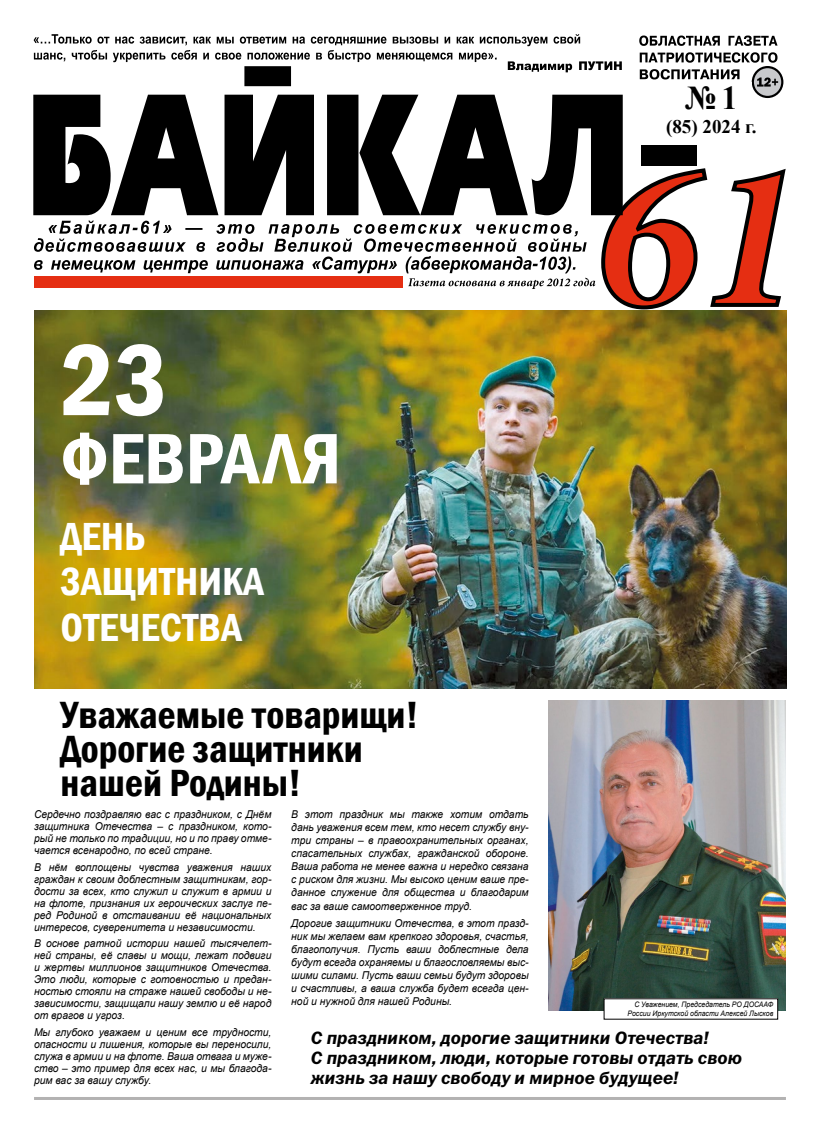
<style>
.page{position:relative;width:820px;height:1134px;background:#fff}
.page>*{position:absolute;margin:0;border:0;box-sizing:border-box;transform-origin:0 0}
.t1{font:600 condensed 105px "Franklin Gothic";color:#fff}
.t2{font:600 condensed 73.9px "Franklin Gothic";color:#fff}
.t3{font:600 condensed 40.3px/45.5px "Franklin Gothic";color:#fff}
.t4{font:600 condensed 39px/34px "Franklin Gothic";color:#000}
.t5{font:700 33.3px "Times New Roman";color:#000;scale:.94 1}
.t6{font:700 19.2px "Times New Roman";color:#000}
.t7{font:italic 18px/20px "Franklin Gothic Demi C";color:#000}
.t8{font:italic 10.8px/12px "Arial";color:#000;text-align:justify;scale:.95 1}
.t9{font:italic 7.6px/8.4px "Arial";color:#000;text-align:right;scale:.92 1}
</style>
<div class="page">
<svg style="left:752px;top:67px;width:30px;height:30px"></svg>
<div style="left:751px;top:66px;width:32px;height:32px;border:2px solid #000;border-radius:50%"></div>
<svg style="left:33px;top:66px;width:589px;height:149px"></svg>
<svg style="left:34px;top:34px;width:587px;height:38px"></svg>
<div style="left:641px;top:145px;width:55px;height:21px;background:#000"></div>
<svg style="left:756px;top:77px;width:21px;height:10px"></svg>
<svg style="left:639px;top:69px;width:100px;height:10px"></svg>
<svg style="left:639px;top:52px;width:138px;height:11px"></svg>
<svg style="left:639px;top:36px;width:138px;height:10px"></svg>
<svg style="left:34px;top:166px;width:752px;height:144px"></svg>
<hr style="left:34px;top:1097px;width:751px;height:3px;background:#b3b2b2">
<img style="left:548px;top:701px;width:237px;height:309px">
<img style="left:34px;top:310px;width:752px;height:378px">
<div style="left:604px;top:999px;width:173px;height:20px;background:#fff"></div>
<h1 class="t1" style="left:61px;top:310px;width:109px">23</h1>
<h2 class="t2" style="left:61px;top:409px;width:282px">ФЕВРАЛЯ</h2>
<h3 class="t3" style="left:61px;top:513px;width:205px">ДЕНЬ<br>ЗАЩИТНИКА<br>ОТЕЧЕСТВА</h3>
<h3 class="t4" style="left:61px;top:698px;width:359px">Уважаемые товарищи!<br>Дорогие защитники нашей Родины!</h3>
<h3 class="t5" style="left:685px;top:74px;width:57px">№ 1</h3>
<h3 class="t6" style="left:665px;top:113px;width:92px">(85) 2024 г.</h3>
<p class="t8" style="left:34px;top:809px;width:251px">Сердечно поздравляю вас с праздником, с Днём защитника Отечества – с праздником, кото&shy;рый не только по традиции, но и по праву отме&shy;чается всенародно, по всей стране.</p>
<p class="t8" style="left:34px;top:861px;width:251px">В нём воплощены чувства уважения наших граждан к своим доблестным защитникам, гор&shy;дости за всех, кто служил и служит в армии и на флоте, признания их героических заслуг пе&shy;ред Родиной в отстаивании её национальных интересов, суверенитета и независимости.</p>
<p class="t8" style="left:34px;top:938px;width:251px">В основе ратной истории нашей тысячелет&shy;ней страны, её славы и мощи, лежат подвиги и жертвы миллионов защитников Отечества.<br>Это люди, которые с готовностью и предан&shy;ностью стояли на страже нашей свободы и не&shy;зависимости, защищали нашу землю и её народ от врагов и угроз.</p>
<p class="t8" style="left:34px;top:1026px;width:251px">Мы глубоко уважаем и ценим все трудности, опасности и лишения, которые вы переносили, служа в армии и на флоте. Ваша отвага и муже&shy;ство – это пример для всех нас, и мы благода&shy;рим вас за вашу службу.</p>
<p class="t8" style="left:291px;top:808px;width:251px;line-height:13px">В этот праздник мы также хотим отдать дань уважения всем тем, кто несет службу вну&shy;три страны – в правоохранительных органах, спасательных службах, гражданской обороне.<br>Ваша работа не менее важна и нередко связана с риском для жизни. Мы высоко ценим ваше пре&shy;данное служение для общества и благодарим вас за ваше самоотверженное труд.</p>
<p class="t8" style="left:291px;top:917px;width:251px;line-height:13px">Дорогие защитники Отечества, в этот празд&shy;ник мы желаем вам крепкого здоровья, счастья, благополучия. Пусть ваши доблестные дела будут всегда охраняемы и благословляемы выс&shy;шими силами. Пусть ваши семьи будут здоровы и счастливы, а ваша служба будет всегда цен&shy;ной и нужной для нашей Родины.</p>
<p class="t9" style="left:627px;top:1000px;width:160px">С Уважением, Председатель РО ДОСААФ<br>России Иркутской области Алексей Лысков</p>
<h3 class="t7" style="left:311px;top:1027px;width:432px">С праздником, дорогие защитники Отечества!<br>С праздником, люди, которые готовы отдать свою жизнь за нашу свободу и мирное будущее!</h3>
</div>
